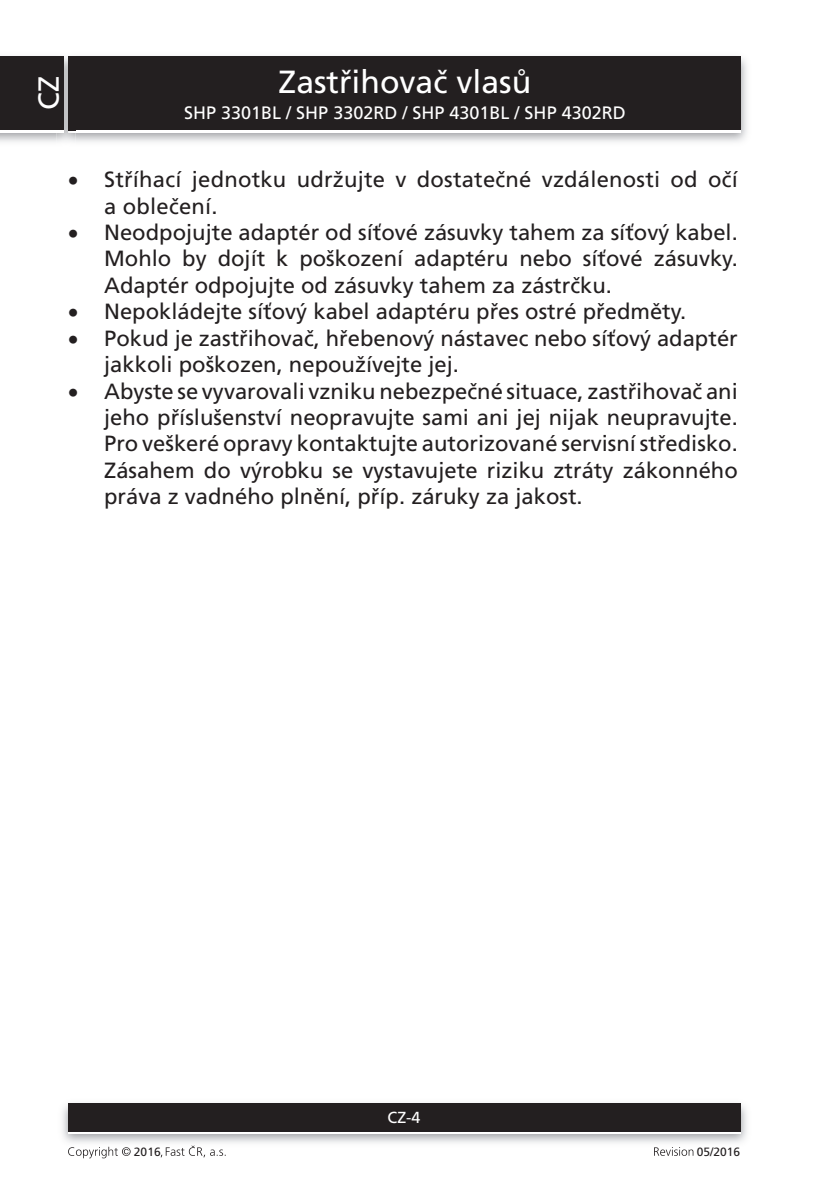
<style>
.page{position:relative;width:840px;height:1191px;background:#fff}
.page>*{position:absolute;margin:0;border:0;box-sizing:border-box;transform-origin:0 0}
.t1{font:32px "Frutiger CE";color:#fff}
.t2{font:29px "Frutiger CE";color:#fff}
.Normální{font:22px/26.4px "Frutiger CE";color:#231f20}
.t3{font:18px "Frutiger CE";color:#fff}
.t4{font:16px "Frutiger CE";color:#fff}
.t5{font:12px "Frutiger CE";color:#231f20}
</style>
<div class="page">
<img style="left:0;top:56px;width:747px;height:86px">
<div style="left:68px;top:59px;width:672px;height:74px;background:#fff"></div>
<div style="left:68px;top:57px;width:672px;height:73px;background:#231f20"></div>
<img style="left:62px;top:1103px;width:685px;height:40px">
<div style="left:68px;top:1106px;width:672px;height:28px;background:linear-gradient(to right,#fff,#fff)"></div>
<div style="left:68px;top:1103px;width:672px;height:28px;background:#231f20"></div>
<img style="left:57px;top:56px;width:18px;height:86px">
<img style="left:68px;top:130px;width:7px;height:3px">
<svg style="left:68px;top:57px;width:7px;height:2px"></svg>
<img style="left:68px;top:59px;width:7px;height:71px">
<div style="left:0;top:59px;width:64px;height:74px;background:#fff"></div>
<div style="left:0;top:57px;width:64px;height:73px;background:#231f20"></div>
<svg style="left:68px;top:1146px;width:62px;height:12px"></svg>
<svg style="left:161px;top:1145px;width:64px;height:12px"></svg>
<svg style="left:654px;top:1147px;width:39px;height:8px"></svg>
<h2 class="t2" style="left:32px;top:110px;width:35px;rotate:-90deg">CZ</h2>
<h1 class="t1" style="left:278px;top:64px;width:254px">Zastřihovač vlasů</h1>
<p class="t3" style="left:184px;top:102px;width:443px">SHP 3301BL / SHP 3302RD / SHP 4301BL / SHP 4302RD</p>
<p class="Normální" style="left:104px;top:166px;width:634px;text-indent:-36px">• Stříhací jednotku udržujte v dostatečné vzdálenosti od očí a oblečení.</p>
<p class="Normální" style="left:104px;top:219px;width:634px;text-align:justify;text-indent:-36px">• Neodpojujte adaptér od síťové zásuvky tahem za síťový kabel.<br>Mohlo by dojít k poškození adaptéru nebo síťové zásuvky.<br>Adaptér odpojujte od zásuvky tahem za zástrčku.</p>
<p class="Normální" style="left:68px;top:298px;width:619px">• Nepokládejte síťový kabel adaptéru přes ostré předměty.</p>
<p class="Normální" style="left:104px;top:325px;width:634px;text-indent:-36px">• Pokud je zastřihovač, hřebenový nástavec nebo síťový adaptér jakkoli poškozen, nepoužívejte jej.</p>
<p class="Normální" style="left:104px;top:378px;width:634px;text-align:justify;text-indent:-36px">• Abyste se vyvarovali vzniku nebezpečné situace, zastřihovač ani jeho příslušenství neopravujte sami ani jej nijak neupravujte.<br>Pro veškeré opravy kontaktujte autorizované servisní středisko.<br>Zásahem do výrobku se vystavujete riziku ztráty zákonného práva z vadného plnění, příp. záruky za jakost.</p>
<p class="t4" style="left:387px;top:1108px;width:34px">CZ-4</p>
<p class="t5" style="left:134px;top:1144px;width:28px">2016</p>
<p class="t5" style="left:696px;top:1144px;width:45px">05/2016</p>
</div>
